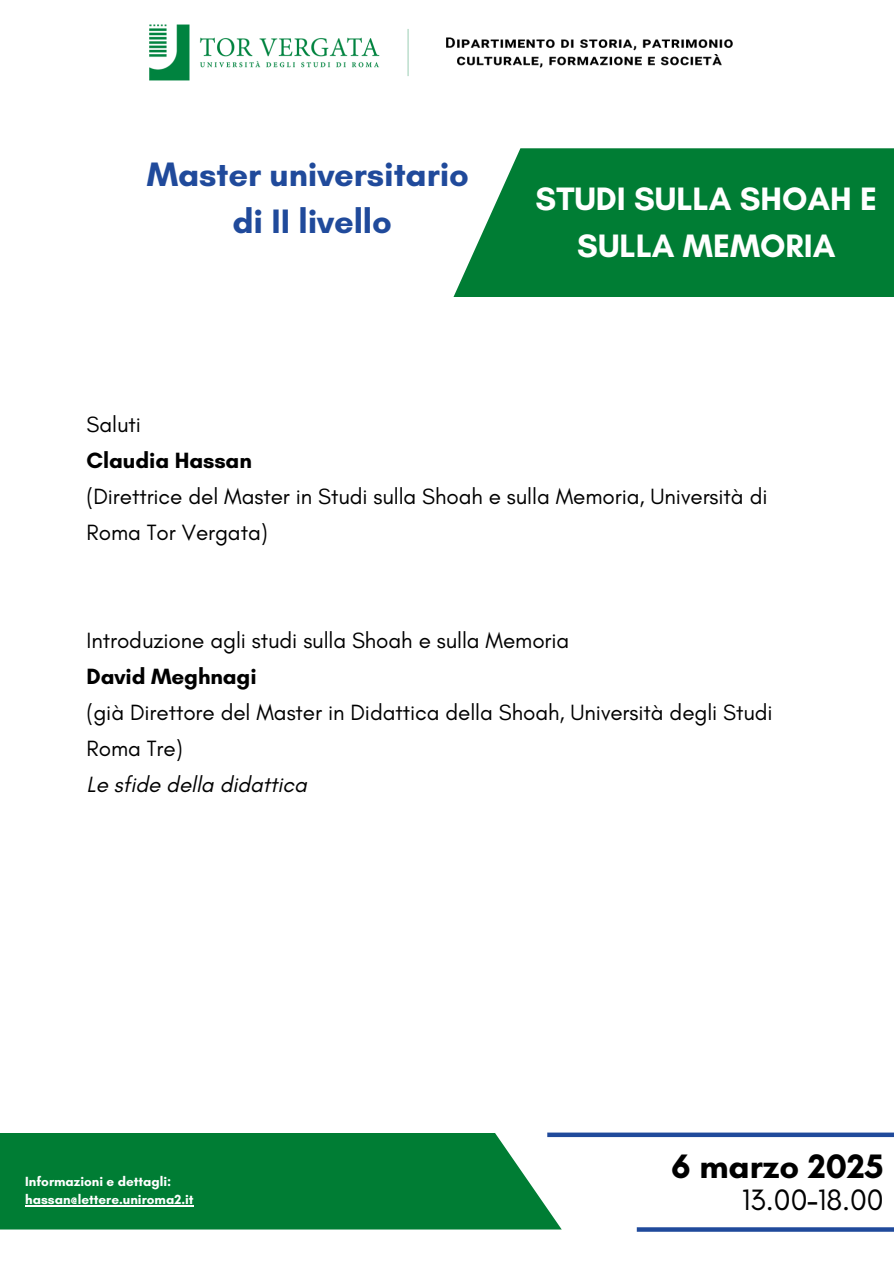
<style>
.page{position:relative;width:894px;height:1264px;background:#fff}
.page>*{position:absolute;margin:0;border:0;box-sizing:border-box;transform-origin:0 0}
.t1{font:700 34.5px/47.2px "Glacial Indifference";letter-spacing:-.005em;color:#204a9b;text-align:center}
.t2{font:700 34.5px "Glacial Indifference";color:#000}
.t3{font:700 33px/46.2px "Glacial Indifference";color:#fff;text-align:center}
.t4{font:30px "Glacial Indifference";color:#000}
.t5{font:22.5px/36px "Glacial Indifference";letter-spacing:-.005em;color:#000}
.t6{font:700 13.5px "Glacial Indifference";color:#fff}
.s1{font-weight:700}
.s2{font-style:italic}
</style>
<div class="page">
<div style="left:453px;top:148px;width:440px;height:149px;background:#007d34"></div>
<img style="left:149px;top:24px;width:584px;height:57px">
<svg style="left:636px;top:1227px;width:257px;height:4px"></svg>
<div style="left:547px;top:1132px;width:346px;height:5px;background:#204a9b"></div>
<svg style="left:0;top:1132px;width:561px;height:97px;background:#128642"></svg>
<hr style="left:25px;top:1205px;width:169px;height:1px;background:#fff">
<h1 class="t1" style="left:147px;top:150px;width:323px">Master universitario di II livello</h1>
<p class="t3" style="left:535px;top:176px;width:343px">STUDI SULLA SHOAH E<br>SULLA MEMORIA</p>
<p class="t5" style="left:87px;top:406px;width:682px">Saluti<br><span class="s1">Claudia Hassan<br></span>(Direttrice del Master in Studi sulla Shoah e sulla Memoria, Università di<br>Roma Tor Vergata)</p>
<p class="t5" style="left:87px;top:622px;width:687px">Introduzione agli studi sulla Shoah e sulla Memoria<br><span class="s1">David Meghnagi<br></span>(già Direttore del Master in Didattica della Shoah, Università degli Studi Roma Tre)<br><span class="s2">Le sfide della didattica</span></p>
<h4 class="t6" style="left:25px;top:1173px;width:148px">Informazioni e dettagli:</h4>
<h4 class="t6" style="left:25px;top:1191px;width:170px">hassan@lettere.uniroma2.it</h4>
<h2 class="t2" style="left:671px;top:1144px;width:214px">6 marzo 2025</h2>
<h2 class="t4" style="left:741px;top:1181px;width:143px">13.00<span class="s1">-</span>18.00</h2>
</div>
